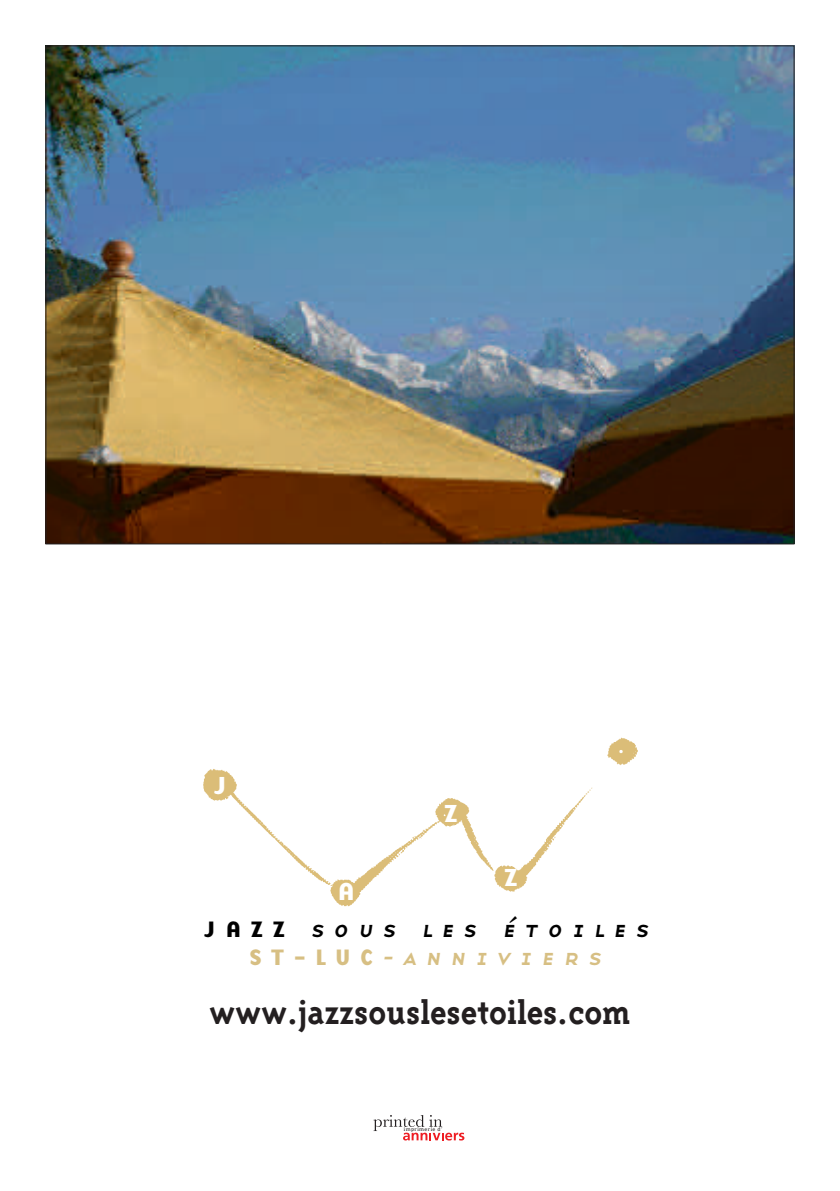
<style>
.page{position:relative;width:840px;height:1191px;background:#fff}
.page>*{position:absolute;margin:0;border:0;box-sizing:border-box;transform-origin:0 0}
.t1{font:700 36px "Triplex Serif";color:#231f20}
.t2{font:700 25.6px "Base Nine";color:#fff}
.t3{font:23.2px/27.8px "Base Nine Italic SC";letter-spacing:.4em;color:#000;text-align:center}
.t4{font:700 16.8px "Base Nine";color:#fff}
.t5{font:4.4px "Minuscule 4";letter-spacing:.1em;color:#231f20}
.s1{font-family:"Base Nine";font-weight:700}
.s2{font-family:"Base Nine";font-weight:700;color:#d7bf83}
.s3{color:#d7bf83}
</style>
<div class="page">
<img style="left:203px;top:737px;width:435px;height:170px">
<svg style="left:373px;top:1115px;width:91px;height:25px"></svg>
<img style="left:47px;top:47px;width:745px;height:495px">
<p class="t2" style="left:215px;top:769px;width:14px">J</p>
<p class="t2" style="left:338px;top:875px;width:19px">A</p>
<p class="t2" style="left:443px;top:798px;width:16px">Z</p>
<p class="t2" style="left:503px;top:862px;width:16px">Z</p>
<p class="t4" style="left:617px;top:737px;width:9px">.</p>
<p class="t3" style="left:205px;top:914px;width:445px"><span class="s1">JAZZ</span> sous les étoiles<br><span class="s2">ST-LUC</span><span class="s3">-anniviers</span></p>
<h1 class="t1" style="left:209px;top:991px;width:423px">www.jazzsouslesetoiles.com</h1>
<p class="t5" style="left:403px;top:1127px;width:40px">imprimerie d’</p>
</div>
